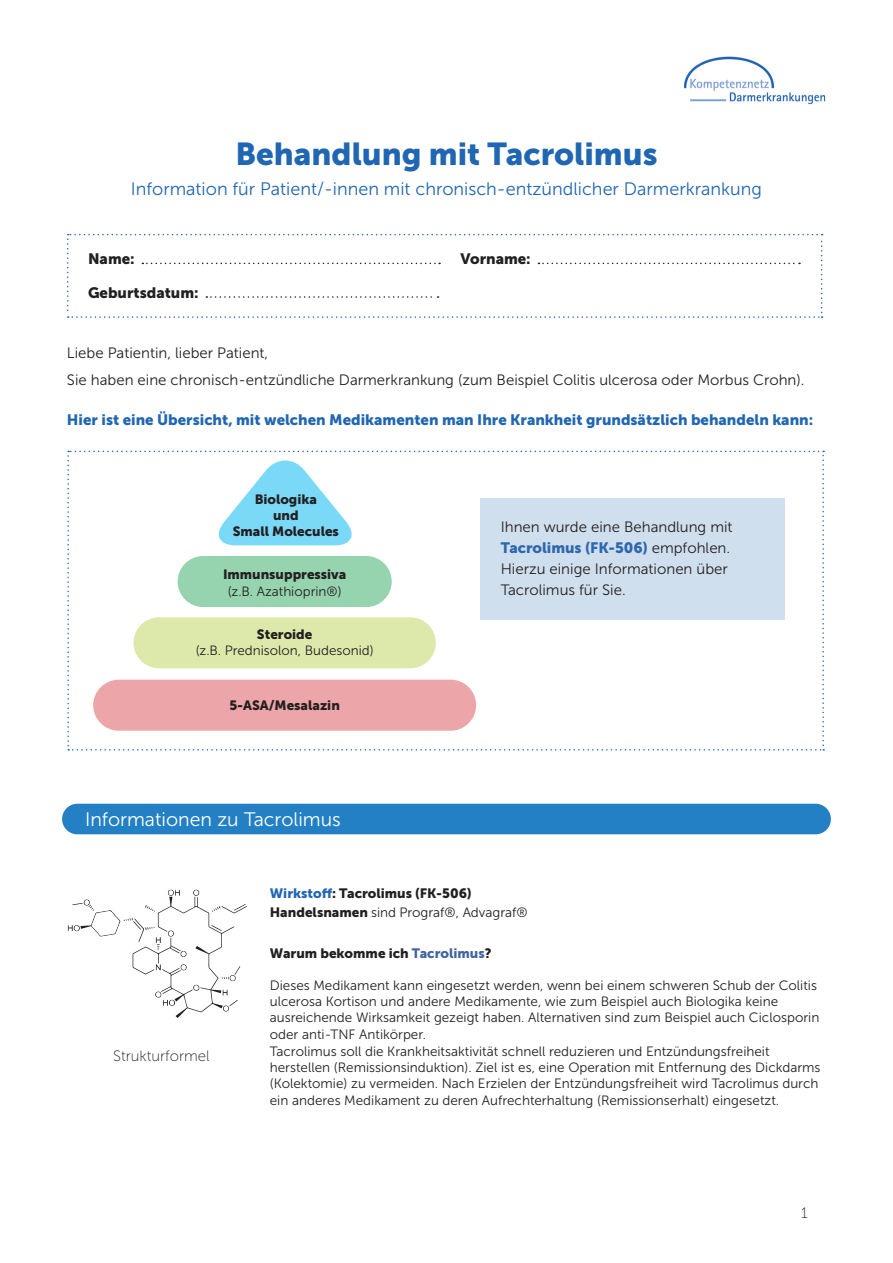
<style>
.page{position:relative;width:893px;height:1263px;background:#fff}
.page>*{position:absolute;margin:0;border:0;box-sizing:border-box;transform-origin:0 0}
.t1{font:31.5px "Museo Sans 900";color:#2066b2}
.t2{font:19.5px "Museo Sans 300";color:#fff}
.t3{font:18px "Museo Sans 300";color:#2066b2}
.t4{font:15px/21px "Museo Sans 300";color:#231f20}
.t5{font:15px "Museo Sans 900";color:#2066b2}
.t6{font:15px "Museo Sans 900";color:#231f20}
.t7{font:15px "Museo Sans 100";color:#231f20}
.t8{font:13.5px/16.2px "Museo Sans 300";color:#231f20}
.t9{font:13.5px "Museo Sans 900";color:#231f20}
.s1{font-family:"Museo Sans 900";color:#2e67ad}
.s2{color:#2066b2}
.s3{font-family:"Museo Sans 900"}
.s4{color:#41659f}
</style>
<div class="page">
<img style="left:684px;top:56px;width:142px;height:49px">
<div style="left:62px;top:804px;width:769px;height:30px;background:#2380c4;border-radius:15px"></div>
<svg style="left:67px;top:889px;width:180px;height:129px"></svg>
<svg style="left:67px;top:234px;width:756px;height:84px"></svg>
<svg style="left:67px;top:451px;width:757px;height:299px"></svg>
<p class="t1" style="left:235px;top:136px;width:424px">Behandlung mit Tacrolimus</p>
<p class="t3" style="left:131px;top:179px;width:632px">Information für Patient/-innen mit chronisch-entzündlicher Darmerkrankung</p>
<p class="t6" style="left:88px;top:250px;width:48px">Name:</p>
<p class="t6" style="left:460px;top:250px;width:72px">Vorname:</p>
<p class="t6" style="left:88px;top:284px;width:112px">Geburtsdatum:</p>
<p class="t4" style="left:67px;top:343px;width:203px">Liebe Patientin, lieber Patient,</p>
<p class="t4" style="left:67px;top:369px;width:739px">Sie haben eine chronisch-entzündliche Darmerkrankung (zum Beispiel Colitis ulcerosa oder Morbus Crohn).</p>
<p class="t5" style="left:67px;top:411px;width:748px">Hier ist eine Übersicht, mit welchen Medikamenten man Ihre Krankheit grundsätzlich behandeln kann:</p>
<p class="t9" style="left:255px;top:491px;width:64px">Biologika</p>
<p class="t9" style="left:273px;top:507px;width:27px">und</p>
<p class="t9" style="left:233px;top:523px;width:108px">Small Molecules</p>
<p class="t9" style="left:223px;top:567px;width:125px">Immunsuppressiva</p>
<p class="t8" style="left:228px;top:583px;width:115px">(z.B. Azathioprin®)</p>
<p class="t9" style="left:257px;top:627px;width:57px">Steroide</p>
<p class="t8" style="left:196px;top:643px;width:179px">(z.B. Prednisolon, Budesonid)</p>
<p class="t9" style="left:229px;top:697px;width:112px">5-ASA/Mesalazin</p>
<p class="t2" style="left:85px;top:809px;width:257px">Informationen zu Tacrolimus</p>
<p class="t4" style="left:501px;top:517px;width:233px">Ihnen wurde eine Behandlung mit<br><span class="s1">Tacrolimus (FK-506)</span> empfohlen.<br>Hierzu einige Informationen über<br>Tacrolimus für Sie.</p>
<p class="t7" style="left:113px;top:1047px;width:98px">Strukturformel</p>
<p class="t9" style="left:270px;top:885px;width:203px"><span class="s2">Wirkstoff</span>: Tacrolimus (FK-506)</p>
<p class="t8" style="left:270px;top:904px;width:259px"><span class="s3">Handelsnamen</span> sind Prograf®, Advagraf®</p>
<p class="t9" style="left:270px;top:945px;width:223px">Warum bekomme ich <span class="s4">Tacrolimus</span>?</p>
<p class="t8" style="left:270px;top:977px;width:551px">Dieses Medikament kann eingesetzt werden, wenn bei einem schweren Schub der Colitis ulcerosa Kortison und andere Medikamente, wie zum Beispiel auch Biologika keine ausreichende Wirksamkeit gezeigt haben. Alternativen sind zum Beispiel auch Ciclosporin oder anti-TNF Antikörper.</p>
<p class="t8" style="left:270px;top:1043px;width:552px">Tacrolimus soll die Krankheitsaktivität schnell reduzieren und Entzündungsfreiheit herstellen (Remissionsinduktion). Ziel ist es, eine Operation mit Entfernung des Dickdarms (Kolektomie) zu vermeiden. Nach Erzielen der Entzündungsfreiheit wird Tacrolimus durch ein anderes Medikament zu deren Aufrechterhaltung (Remissionserhalt) eingesetzt.</p>
<p class="t7" style="left:801px;top:1205px;width:8px">1</p>
</div>
